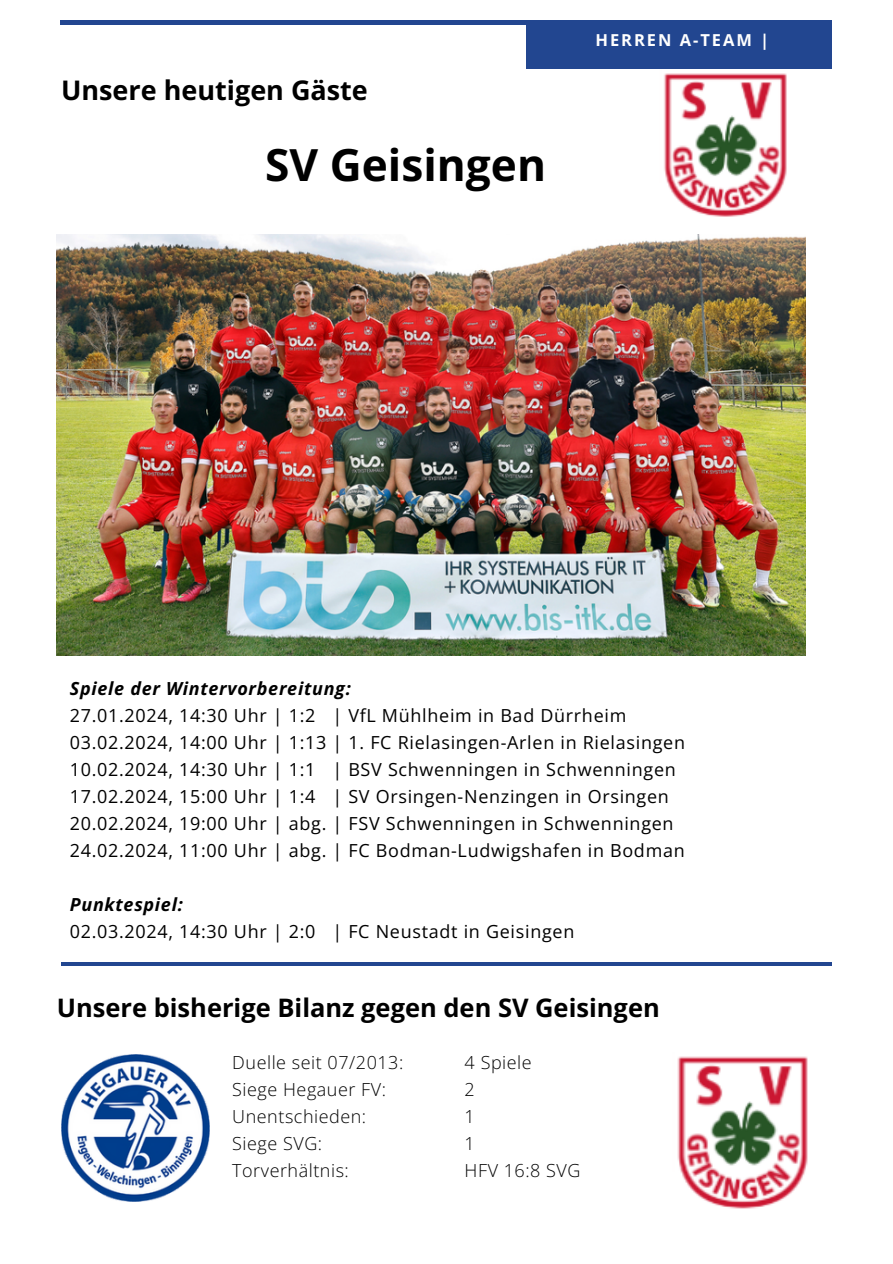
<style>
.page{position:relative;width:893px;height:1264px;background:#fff}
.page>*{position:absolute;margin:0;border:0;box-sizing:border-box;transform-origin:0 0}
.t1{font:700 44.25px "Open Sans";color:#000}
.t2{font:700 27px "Open Sans";color:#000}
.t3{font:700 25.5px "Open Sans";color:#000}
.t4{font:18px "Open Sans";letter-spacing:.04em;color:#000}
.t5{font:300 18px/27px "Open Sans";letter-spacing:.03em;color:#000}
.t6{font:italic 700 18px "Open Sans";letter-spacing:.04em;color:#000}
.t7{font:700 16.5px "Open Sans";letter-spacing:.12em;color:#fff}
</style>
<div class="page">
<hr style="left:60px;top:21px;width:770px;height:3px;background:#224690">
<div style="left:526px;top:21px;width:305px;height:47px;background:#224690"></div>
<hr style="left:61px;top:962px;width:770px;height:3px;background:#224690">
<img style="left:62px;top:1054px;width:147px;height:147px">
<img style="left:664px;top:73px;width:123px;height:144px">
<img style="left:57px;top:235px;width:748px;height:420px">
<img style="left:677px;top:1056px;width:131px;height:153px">
<p class="t2" style="left:61px;top:71px;width:308px">Unsere heutigen Gäste</p>
<p class="t1" style="left:265px;top:134px;width:282px">SV Geisingen</p>
<p class="t7" style="left:595px;top:29px;width:175px">HERREN A-TEAM |</p>
<p class="t6" style="left:70px;top:675px;width:282px">Spiele der Wintervorbereitung:</p>
<p class="t4" style="left:70px;top:702px;width:558px">27.01.2024, 14:30 Uhr | 1:2 | VfL Mühlheim in Bad Dürrheim</p>
<p class="t4" style="left:70px;top:729px;width:616px">03.02.2024, 14:00 Uhr | 1:13 | 1. FC Rielasingen-Arlen in Rielasingen</p>
<p class="t4" style="left:70px;top:756px;width:607px">10.02.2024, 14:30 Uhr | 1:1 | BSV Schwenningen in Schwenningen</p>
<p class="t4" style="left:70px;top:783px;width:600px">17.02.2024, 15:00 Uhr | 1:4 | SV Orsingen-Nenzingen in Orsingen</p>
<h2 class="t4" style="left:70px;top:810px;width:605px">20.02.2024, 19:00 Uhr | abg. | FSV Schwenningen in Schwenningen</h2>
<p class="t4" style="left:70px;top:837px;width:616px">24.02.2024, 11:00 Uhr | abg. | FC Bodman-Ludwigshafen in Bodman</p>
<p class="t6" style="left:70px;top:891px;width:114px">Punktespiel:</p>
<p class="t4" style="left:70px;top:918px;width:506px">02.03.2024, 14:30 Uhr | 2:0 | FC Neustadt in Geisingen</p>
<p class="t3" style="left:57px;top:989px;width:604px">Unsere bisherige Bilanz gegen den SV Geisingen</p>
<h1 class="t5" style="left:232px;top:1048px;width:172px">Duelle seit 07/2013:<br>Siege Hegauer FV:<br>Unentschieden:</h1>
<p class="t5" style="left:232px;top:1129px;width:91px">Siege SVG:</p>
<p class="t5" style="left:232px;top:1156px;width:118px">Torverhältnis:</p>
<p class="t5" style="left:464px;top:1048px;width:69px">4 Spiele</p>
<p class="t5" style="left:464px;top:1075px;width:12px">2</p>
<p class="t5" style="left:464px;top:1102px;width:12px">1</p>
<p class="t5" style="left:464px;top:1129px;width:12px">1</p>
<p class="t5" style="left:464px;top:1156px;width:117px">HFV 16:8 SVG</p>
</div>
